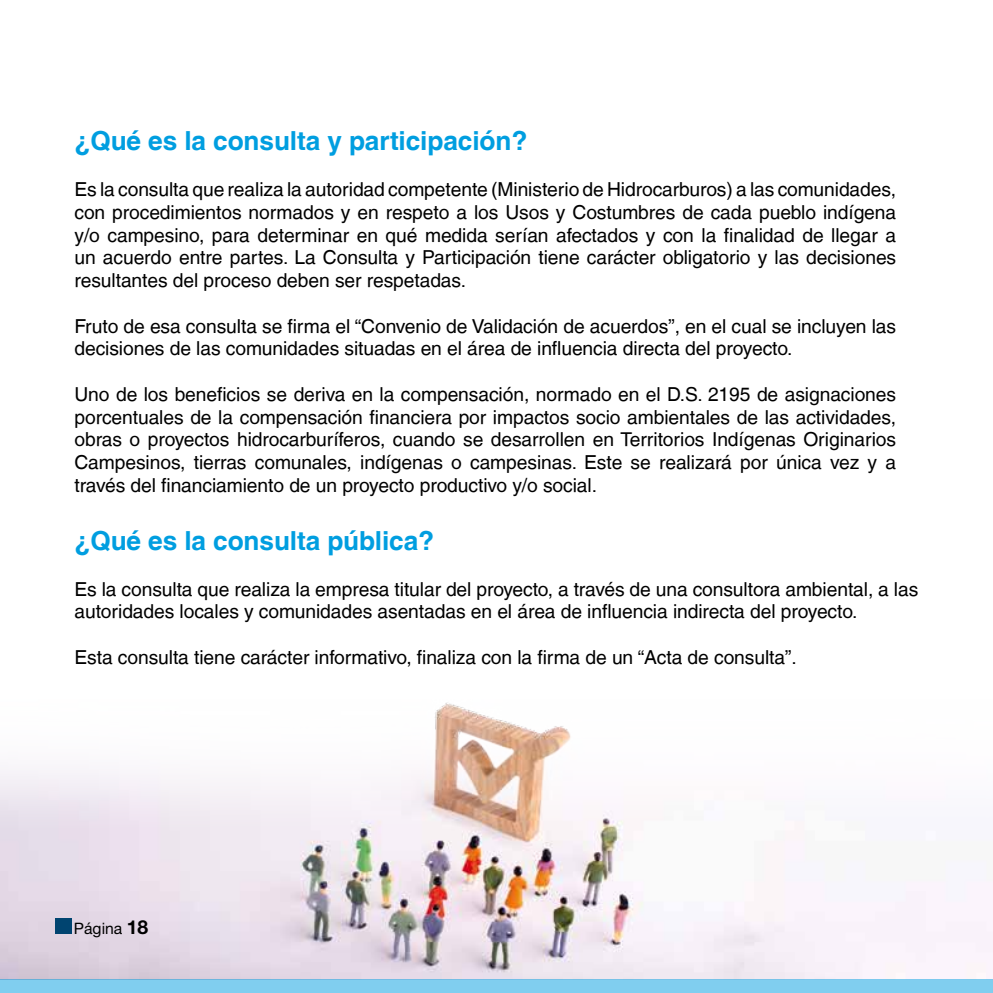
<style>
.page{position:relative;width:993px;height:993px;background:#fff}
.page>*{position:absolute;margin:0;border:0;box-sizing:border-box;transform-origin:0 0}
.t1{font:700 26.25px "Helvetica LT";letter-spacing:-.005em;color:#009ee0}
.t2{font:19.25px/22.8px "Helvetica LT";letter-spacing:-.005em;color:#000;text-align:justify}
.t3{font:15.75px "Helvetica Neue LT Std";color:#000}
.s1{font-weight:700;font-size:19.25px}
</style>
<div class="page">
<img style="left:0;top:702px;width:992px;height:276px">
<div style="left:0;top:978px;width:992px;height:14px;background:#80ceef"></div>
<div style="left:55px;top:917px;width:16px;height:16px;background:#004470"></div>
<h1 class="t1" style="left:74px;top:125px;width:454px">¿Qué es la consulta y participación?</h1>
<p class="t2" style="left:74px;top:178px;width:823px">Es la consulta que realiza la autoridad competente (Ministerio de Hidrocarburos) a las comunidades, con procedimientos normados y en respeto a los Usos y Costumbres de cada pueblo indígena y/o campesino, para determinar en qué medida serían afectados y con la finalidad de llegar a un acuerdo entre partes. La Consulta y Participación tiene carácter obligatorio y las decisiones resultantes del proceso deben ser respetadas.</p>
<p class="t2" style="left:74px;top:314px;width:823px">Fruto de esa consulta se firma el “Convenio de Validación de acuerdos”, en el cual se incluyen las decisiones de las comunidades situadas en el área de influencia directa del proyecto.</p>
<p class="t2" style="left:74px;top:382px;width:822px">Uno de los beneficios se deriva en la compensación, normado en el D.S. 2195 de asignaciones porcentuales de la compensación financiera por impactos socio ambientales de las actividades, obras o proyectos hidrocarburíferos, cuando se desarrollen en Territorios Indígenas Originarios Campesinos, tierras comunales, indígenas o campesinas. Este se realizará por única vez y a través del financiamiento de un proyecto productivo y/o social.</p>
<h1 class="t1" style="left:74px;top:524px;width:361px">¿Qué es la consulta pública?</h1>
<p class="t2" style="left:74px;top:577px;width:845px">Es la consulta que realiza la empresa titular del proyecto, a través de una consultora ambiental, a las autoridades locales y comunidades asentadas en el área de influencia indirecta del proyecto.</p>
<p class="t2" style="left:74px;top:645px;width:723px">Esta consulta tiene carácter informativo, finaliza con la firma de un “Acta de consulta”.</p>
<p class="t3" style="left:74px;top:918px;width:76px">Página <span class="s1">18</span></p>
</div>
